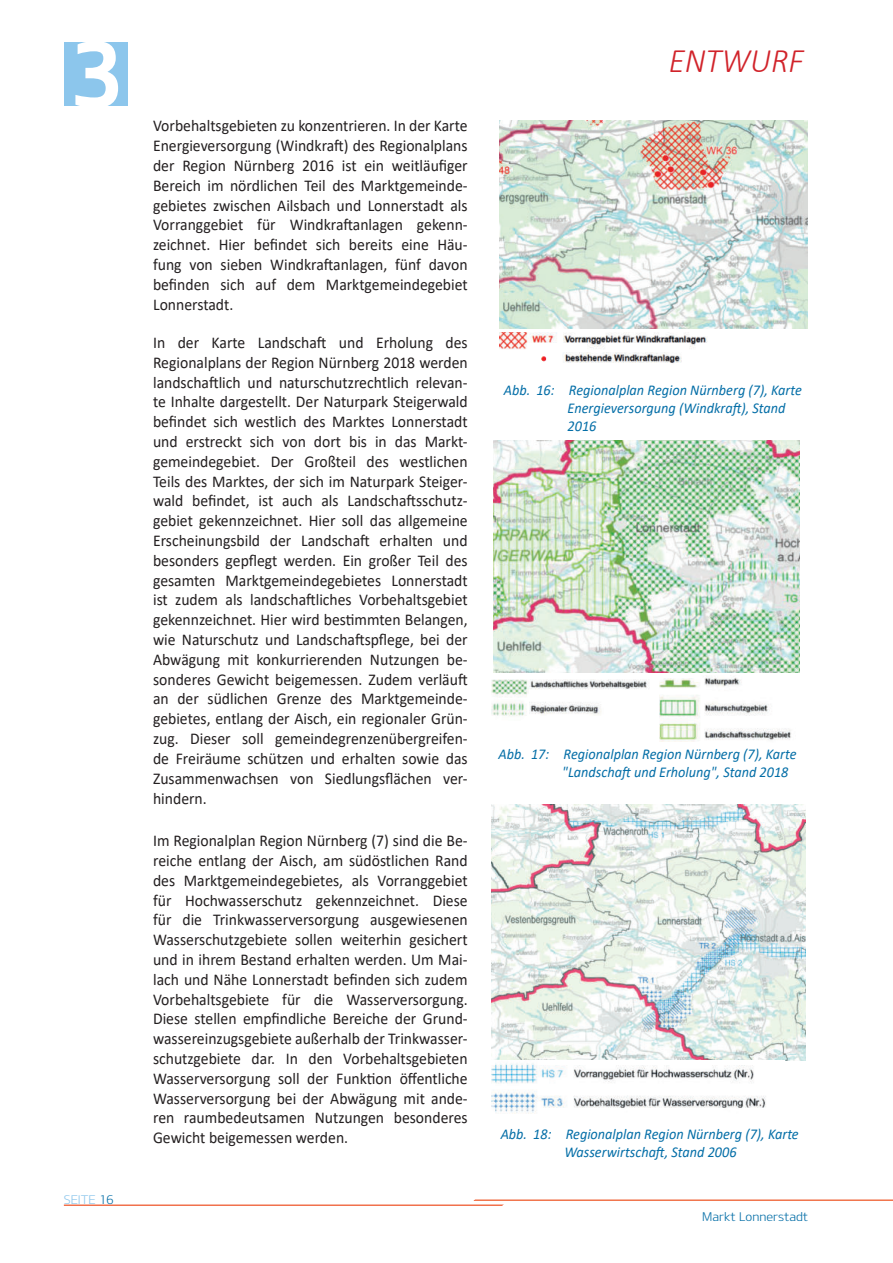
<style>
.page{position:relative;width:893px;height:1263px;background:#fff}
.page>*{position:absolute;margin:0;border:0;box-sizing:border-box;transform-origin:0 0}
.t1{font:90px "Design KOTFB";color:#fff}
.t2{font:italic 300 34.5px "Calibri";color:#d1232a;scale:.95 1}
.t3{font:16.5px/19.8px "Calibri";color:#231f20;text-align:justify;scale:.95 1}
.t4{font:italic 15px/18px "Calibri";color:#046ea7;scale:.95 1}
.t5{font:12px "Design KOTFL";color:#046ea7}
.t6{font:12px "Design KOTFL";color:#8cc6ec}
.s1{color:#046ea7}
</style>
<div class="page">
<hr style="left:472px;top:1199px;width:421px;height:2px;background:#f1734a">
<hr style="left:64px;top:1204px;width:442px;height:2px;background:#f1714c">
<div style="left:64px;top:43px;width:64px;height:63px;background:#8cc6ec"></div>
<img style="left:499px;top:120px;width:309px;height:208px">
<img style="left:564px;top:352px;width:118px;height:11px">
<img style="left:491px;top:804px;width:315px;height:257px">
<img style="left:491px;top:1063px;width:275px;height:51px">
<img style="left:541px;top:356px;width:6px;height:6px">
<img style="left:499px;top:332px;width:208px;height:17px">
<img style="left:493px;top:441px;width:306px;height:231px">
<img style="left:528px;top:679px;width:120px;height:35px">
<img style="left:704px;top:677px;width:87px;height:63px">
<img style="left:491px;top:679px;width:37px;height:37px">
<img style="left:659px;top:678px;width:41px;height:63px">
<h1 class="t1" style="left:70px;top:24px;width:56px">3</h1>
<h2 class="t2" style="left:669px;top:40px;width:144px">ENTWURF</h2>
<p class="t3" style="left:153px;top:116px;width:333px">Vorbehaltsgebieten zu konzentrieren. In der Karte Energieversorgung (Windkraft) des Regionalplans der Region Nürnberg 2016 ist ein weitläufiger Bereich im nördlichen Teil des Marktgemeinde&shy;gebietes zwischen Ailsbach und Lonnerstadt als Vorranggebiet für Windkraftanlagen gekenn&shy;zeichnet. Hier befindet sich bereits eine Häu&shy;fung von sieben Windkraftanlagen, fünf davon befinden sich auf dem Marktgemeindegebiet Lonnerstadt.</p>
<p class="t3" style="left:153px;top:332px;width:333px">In der Karte Landschaft und Erholung des Regionalplans der Region Nürnberg 2018 werden landschaftlich und naturschutzrechtlich relevan&shy;te Inhalte dargestellt. Der Naturpark Steigerwald befindet sich westlich des Marktes Lonnerstadt und erstreckt sich von dort bis in das Markt&shy;gemeindegebiet. Der Großteil des westlichen Teils des Marktes, der sich im Naturpark Steiger&shy;wald befindet, ist auch als Landschaftsschutz&shy;gebiet gekennzeichnet. Hier soll das allgemeine Erscheinungsbild der Landschaft erhalten und besonders gepflegt werden. Ein großer Teil des gesamten Marktgemeindegebietes Lonnerstadt ist zudem als landschaftliches Vorbehaltsgebiet gekennzeichnet. Hier wird bestimmten Belangen, wie Naturschutz und Landschaftspflege, bei der Abwägung mit konkurrierenden Nutzungen be&shy;sonderes Gewicht beigemessen. Zudem verläuft an der südlichen Grenze des Marktgemeinde&shy;gebietes, entlang der Aisch, ein regionaler Grün&shy;zug. Dieser soll gemeindegrenzenübergreifen&shy;de Freiräume schützen und erhalten sowie das Zusammenwachsen von Siedlungsflächen ver&shy;hindern.</p>
<p class="t3" style="left:153px;top:831px;width:333px">Im Regionalplan Region Nürnberg (7) sind die Be&shy;reiche entlang der Aisch, am südöstlichen Rand des Marktgemeindegebietes, als Vorranggebiet für Hochwasserschutz gekennzeichnet. Diese für die Trinkwasserversorgung ausgewiesenen Wasserschutzgebiete sollen weiterhin gesichert und in ihrem Bestand erhalten werden. Um Mai&shy;lach und Nähe Lonnerstadt befinden sich zudem Vorbehaltsgebiete für die Wasserversorgung.<br>Diese stellen empfindliche Bereiche der Grund&shy;wassereinzugsgebiete außerhalb der Trinkwasser&shy;schutzgebiete dar. In den Vorbehaltsgebieten Wasserversorgung soll der Funktion öffentliche Wasserversorgung bei der Abwägung mit ande&shy;ren raumbedeutsamen Nutzungen besonderes Gewicht beigemessen werden.</p>
<p class="t4" style="left:568px;top:380px;width:248px;text-indent:-64px">Abb. 16: Regionalplan Region Nürnberg (7), Karte<br>Energieversorgung (Windkraft), Stand<br>2016</p>
<p class="t4" style="left:562px;top:744px;width:248px;text-indent:-64px">Abb. 17: Regionalplan Region Nürnberg (7), Karte "Landschaft und Erholung", Stand 2018</p>
<p class="t4" style="left:501px;top:1124px;width:315px;text-align:center">Abb. 18: Regionalplan Region Nürnberg (7), Karte<br>Wasserwirtschaft, Stand 2006</p>
<p class="t6" style="left:64px;top:1195px;width:51px">SEITE <span class="s1">16</span></p>
<p class="t5" style="left:702px;top:1211px;width:107px">Markt Lonnerstadt</p>
</div>
